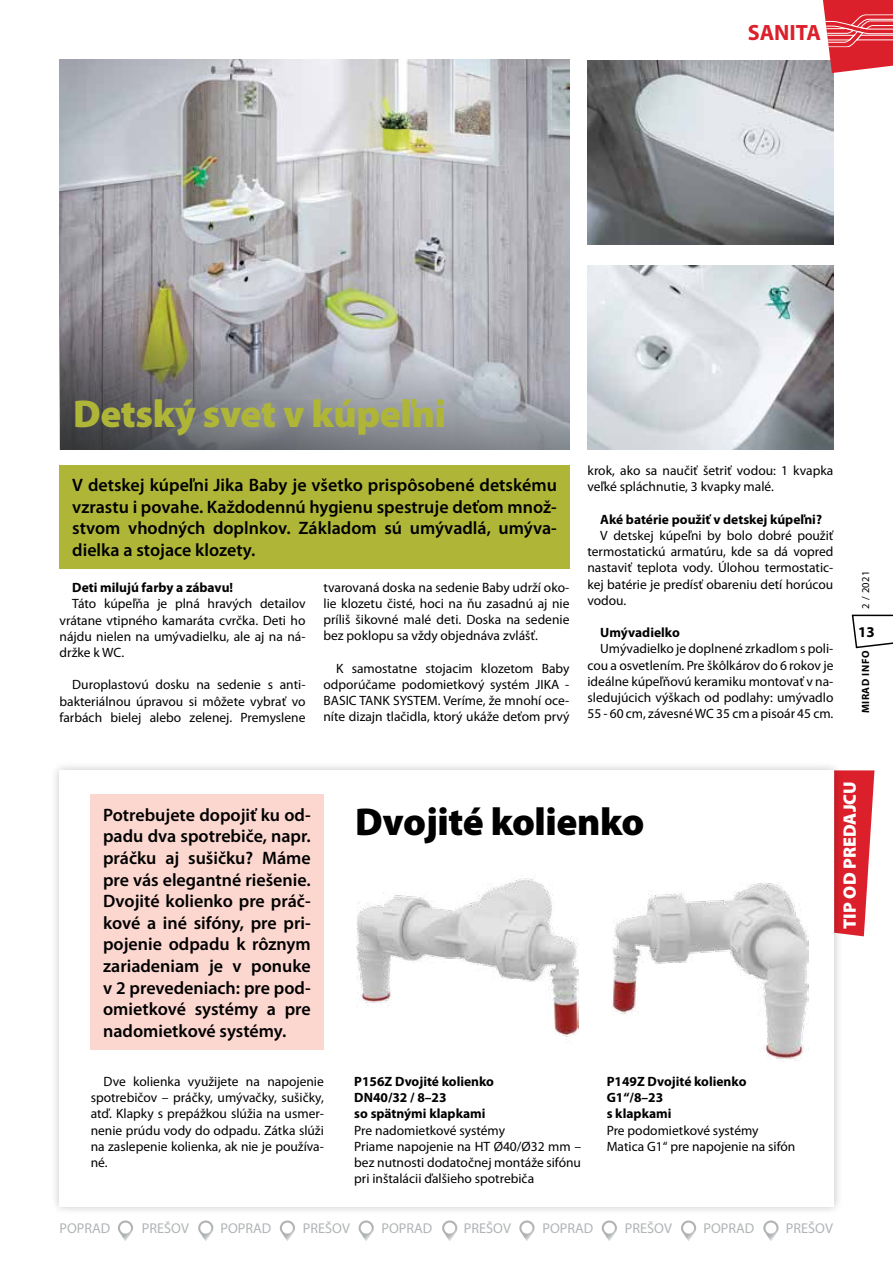
<style>
.page{position:relative;width:893px;height:1263px;background:#fff}
.page>*{position:absolute;margin:0;border:0;box-sizing:border-box;transform-origin:0 0}
.t1{font:900 39px "Myriad Pro";letter-spacing:-.01em;color:#afb637}
.t2{font:900 39px "Myriad Pro";letter-spacing:-.01em;color:#000}
.t3{font:700 22.2px "Myriad Pro";color:#dc202b}
.t4{font:600 18px/21.6px "Myriad Pro";color:#000;text-align:justify}
.t5{font:900 18px "Myriad Pro";color:#fff}
.t6{font:700 15px "Myriad Pro";color:#000}
.t7{font:14.25px "Myriad Pro";color:#b1b4b6}
.t8{font:13.5px/16.2px "Myriad Pro";color:#000;text-align:justify}
.t9{font:700 13.5px/16.2px "Myriad Pro";color:#000}
.t10{font:700 10.5px "Myriad Pro";letter-spacing:.05em;color:#000}
.t11{font:10.5px "Myriad Pro";color:#000}
</style>
<div class="page">
<svg style="left:851px;top:614px;width:42px;height:35px"></svg>
<svg style="left:118px;top:1220px;width:15px;height:21px"></svg>
<svg style="left:198px;top:1220px;width:15px;height:21px"></svg>
<svg style="left:280px;top:1220px;width:15px;height:21px"></svg>
<svg style="left:359px;top:1220px;width:15px;height:21px"></svg>
<svg style="left:442px;top:1220px;width:15px;height:21px"></svg>
<svg style="left:519px;top:1220px;width:16px;height:21px"></svg>
<svg style="left:602px;top:1220px;width:15px;height:21px"></svg>
<svg style="left:681px;top:1220px;width:15px;height:21px"></svg>
<svg style="left:763px;top:1220px;width:16px;height:21px"></svg>
<svg style="left:844px;top:770px;width:30px;height:166px"></svg>
<div style="left:50px;top:760px;width:794px;height:456px;background:#000;opacity:.25"></div>
<div style="left:60px;top:770px;width:774px;height:436px;background:#fff"></div>
<img style="left:587px;top:61px;width:247px;height:183px">
<svg style="left:823px;top:0;width:70px;height:73px"></svg>
<img style="left:60px;top:60px;width:509px;height:390px">
<img style="left:587px;top:266px;width:247px;height:183px">
<div style="left:60px;top:465px;width:510px;height:104px;background:#afb637"></div>
<img style="left:613px;top:882px;width:195px;height:180px">
<img style="left:356px;top:878px;width:222px;height:164px">
<div style="left:90px;top:794px;width:233px;height:255px;background:#fcd7d0"></div>
<h2 class="t3" style="left:748px;top:18px;width:75px">SANITA</h2>
<h1 class="t1" style="left:73px;top:392px;width:375px">Detský svet v kúpeľni</h1>
<h3 class="t4" style="left:72px;top:474px;width:486px">V detskej kúpeľni Jika Baby je všetko prispôsobené detskému vzrastu i povahe. Každodennú hygienu spestruje deťom množ&shy;stvom vhodných doplnkov. Základom sú umývadlá, umýva&shy;dielka a stojace klozety.</h3>
<p class="t9" style="left:72px;top:579px;width:162px">Deti milujú farby a zábavu!</p>
<p class="t8" style="left:60px;top:595px;width:247px;text-indent:13px">Táto kúpeľňa je plná hravých detailov vrátane vtipného kamaráta cvrčka. Deti ho nájdu nielen na umývadielku, ale aj na ná&shy;držke k WC.</p>
<p class="t8" style="left:60px;top:676px;width:247px;text-indent:13px">Duroplastovú dosku na sedenie s anti&shy;bakteriálnou úpravou si môžete vybrať vo farbách bielej alebo zelenej. Premyslene</p>
<p class="t8" style="left:323px;top:579px;width:247px">tvarovaná doska na sedenie Baby udrží oko&shy;lie klozetu čisté, hoci na ňu zasadnú aj nie príliš šikovné malé deti. Doska na sedenie bez poklopu sa vždy objednáva zvlášť.</p>
<p class="t8" style="left:323px;top:660px;width:247px;text-indent:13px">K samostatne stojacim klozetom Baby odporúčame podomietkový systém JIKA - BASIC TANK SYSTEM. Veríme, že mnohí oce&shy;níte dizajn tlačidla, ktorý ukáže deťom prvý</p>
<p class="t8" style="left:587px;top:462px;width:247px">krok, ako sa naučiť šetriť vodou: 1 kvapka veľké spláchnutie, 3 kvapky malé.</p>
<p class="t9" style="left:600px;top:511px;width:223px">Aké batérie použiť v detskej kúpeľni?</p>
<p class="t8" style="left:587px;top:527px;width:247px;text-indent:13px">V detskej kúpeľni by bolo dobré použiť termostatickú armatúru, kde sa dá vopred nastaviť teplota vody. Úlohou termostatic&shy;kej batérie je predísť obareniu detí horúcou vodou.</p>
<p class="t9" style="left:600px;top:624px;width:81px">Umývadielko</p>
<p class="t8" style="left:587px;top:640px;width:247px;text-indent:13px">Umývadielko je doplnené zrkadlom s poli&shy;cou a osvetlením. Pre škôlkárov do 6 rokov je ideálne kúpeľňovú keramiku montovať v na&shy;sledujúcich výškach od podlahy: umývadlo 55 - 60 cm, závesné WC 35 cm a pisoár 45 cm.</p>
<p class="t11" style="left:859px;top:609px;width:40px;rotate:-90deg">2 / 2021</p>
<p class="t6" style="left:858px;top:622px;width:18px">13</p>
<p class="t10" style="left:859px;top:713px;width:64px;rotate:-90deg">MIRAD INFO</p>
<p class="t4" style="left:103px;top:803px;width:209px">Potrebujete dopojiť ku od&shy;padu dva spotrebiče, napr. práčku aj sušičku? Máme pre vás elegantné riešenie.<br>Dvojité kolienko pre práč&shy;kové a iné sifóny, pre pri&shy;pojenie odpadu k rôznym zariadeniam je v ponuke v 2 prevedeniach: pre pod&shy;omietkové systémy a pre nadomietkové systémy.</p>
<h1 class="t2" style="left:355px;top:799px;width:291px">Dvojité kolienko</h1>
<p class="t9" style="left:354px;top:1073px;width:141px">P156Z Dvojité kolienko<br>DN40/32 / 8–23<br>so spätnými klapkami</p>
<p class="t8" style="left:354px;top:1122px;width:228px;text-align:left">Pre nadomietkové systémy<br>Priame napojenie na HT Ø40/Ø32 mm – bez nutnosti dodatočnej montáže sifónu pri inštalácii ďalšieho spotrebiča</p>
<p class="t8" style="left:91px;top:1073px;width:235px;text-indent:13px">Dve kolienka využijete na napojenie spotrebičov – práčky, umývačky, sušičky, atď. Klapky s prepážkou slúžia na usmer&shy;nenie prúdu vody do odpadu. Zátka slúži na zaslepenie kolienka, ak nie je používa&shy;né.</p>
<p class="t9" style="left:607px;top:1073px;width:141px">P149Z Dvojité kolienko<br>G1“/8–23<br>s klapkami</p>
<p class="t8" style="left:607px;top:1122px;width:190px">Pre podomietkové systémy<br>Matica G1“ pre napojenie na sifón</p>
<h3 class="t5" style="left:839px;top:929px;width:149px;rotate:-90deg">TIP OD PREDAJCU</h3>
<p class="t7" style="left:60px;top:1220px;width:52px">POPRAD</p>
<p class="t7" style="left:142px;top:1220px;width:49px">PREŠOV</p>
<p class="t7" style="left:221px;top:1220px;width:52px">POPRAD</p>
<p class="t7" style="left:303px;top:1220px;width:49px">PREŠOV</p>
<p class="t7" style="left:381px;top:1220px;width:52px">POPRAD</p>
<p class="t7" style="left:464px;top:1220px;width:49px">PREŠOV</p>
<p class="t7" style="left:542px;top:1220px;width:52px">POPRAD</p>
<p class="t7" style="left:625px;top:1220px;width:49px">PREŠOV</p>
<p class="t7" style="left:703px;top:1220px;width:52px">POPRAD</p>
<p class="t7" style="left:786px;top:1220px;width:49px">PREŠOV</p>
</div>
